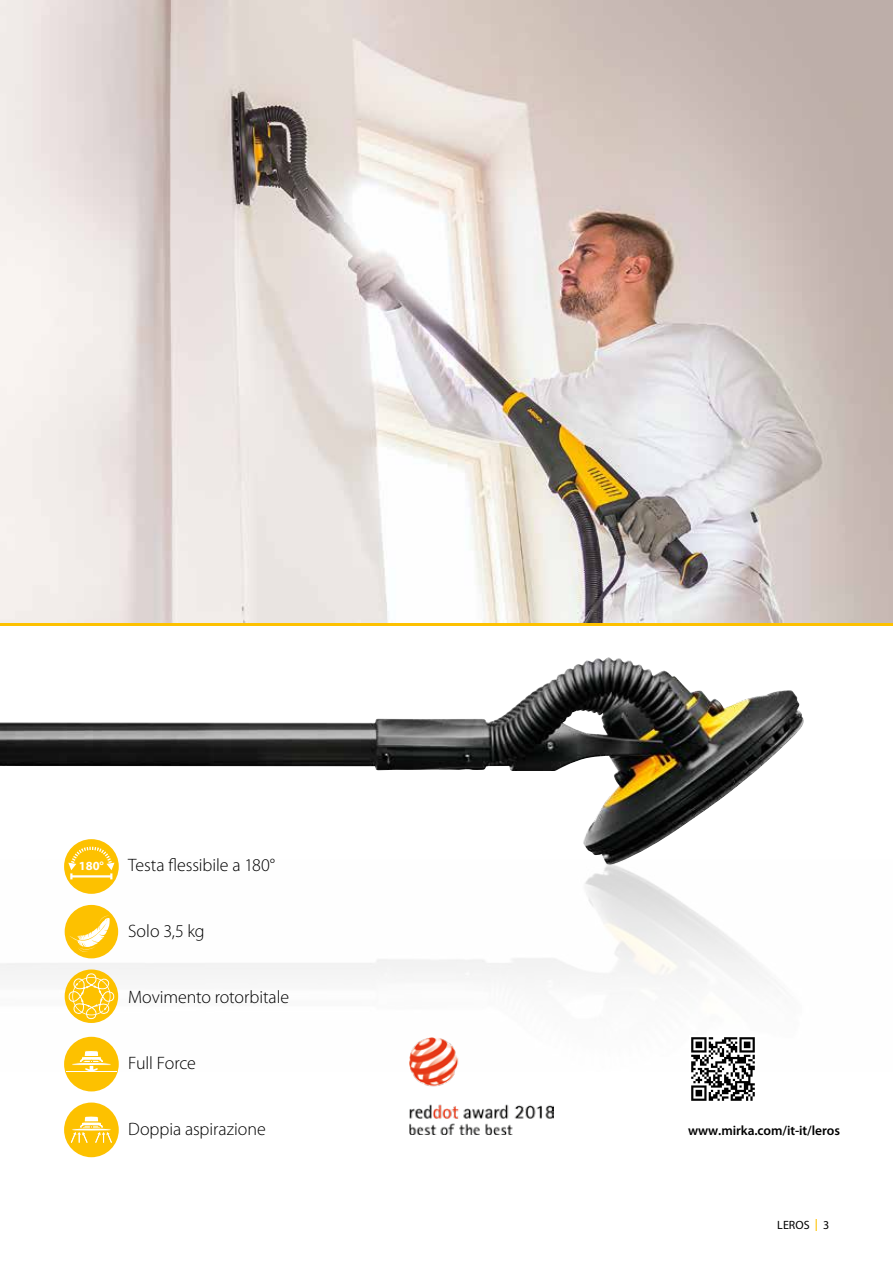
<style>
.page{position:relative;width:893px;height:1263px;background:#fff}
.page>*{position:absolute;margin:0;border:0;box-sizing:border-box;transform-origin:0 0}
.t1{font:300 18px "Myriad Pro";letter-spacing:-.005em;color:#000}
.t2{font:600 13.5px "Myriad Pro";letter-spacing:-.005em;color:#000}
.t3{font:700 12.45px "Myriad Pro";color:#fff}
.t4{font:12px "Myriad Pro";letter-spacing:.005em;color:#000}
</style>
<div class="page">
<img style="left:0;top:865px;width:769px;height:206px">
<img style="left:0;top:0;width:893px;height:623px">
<hr style="left:0;top:623px;width:893px;height:3px;background:#fdc100">
<img style="left:410px;top:1037px;width:143px;height:98px">
<img style="left:0;top:657px;width:804px;height:208px">
<div style="left:64px;top:839px;width:55px;height:55px;background:#fdc100;border-radius:50%"></div>
<svg style="left:68px;top:845px;width:47px;height:34px"></svg>
<div style="left:65px;top:905px;width:53px;height:53px;background:#fdc100;border-radius:50%"></div>
<svg style="left:69px;top:915px;width:41px;height:37px"></svg>
<div style="left:65px;top:969px;width:53px;height:54px;background:#fdc100;border-radius:50%"></div>
<svg style="left:68px;top:973px;width:47px;height:46px"></svg>
<div style="left:64px;top:1037px;width:55px;height:54px;background:#fdc100;border-radius:50%"></div>
<hr style="left:66px;top:1072px;width:51px;height:1px;background:#fff">
<svg style="left:68px;top:1050px;width:47px;height:22px"></svg>
<div style="left:64px;top:1102px;width:55px;height:55px;background:#fdc100;border-radius:50%"></div>
<svg style="left:70px;top:1116px;width:42px;height:27px"></svg>
<img style="left:690px;top:1036px;width:67px;height:65px">
<p class="t3" style="left:79px;top:858px;width:27px">180°</p>
<p class="t1" style="left:128px;top:855px;width:149px">Testa flessibile a 180°</p>
<p class="t1" style="left:128px;top:921px;width:78px">Solo 3,5 kg</p>
<p class="t1" style="left:128px;top:987px;width:162px">Movimento rotorbitale</p>
<p class="t1" style="left:128px;top:1053px;width:69px">Full Force</p>
<p class="t1" style="left:128px;top:1119px;width:139px">Doppia aspirazione</p>
<p class="t2" style="left:688px;top:1123px;width:153px">www.mirka.com/it-it/leros</p>
<p class="t4" style="left:777px;top:1219px;width:53px">LEROS <sup>|</sup> 3</p>
</div>
